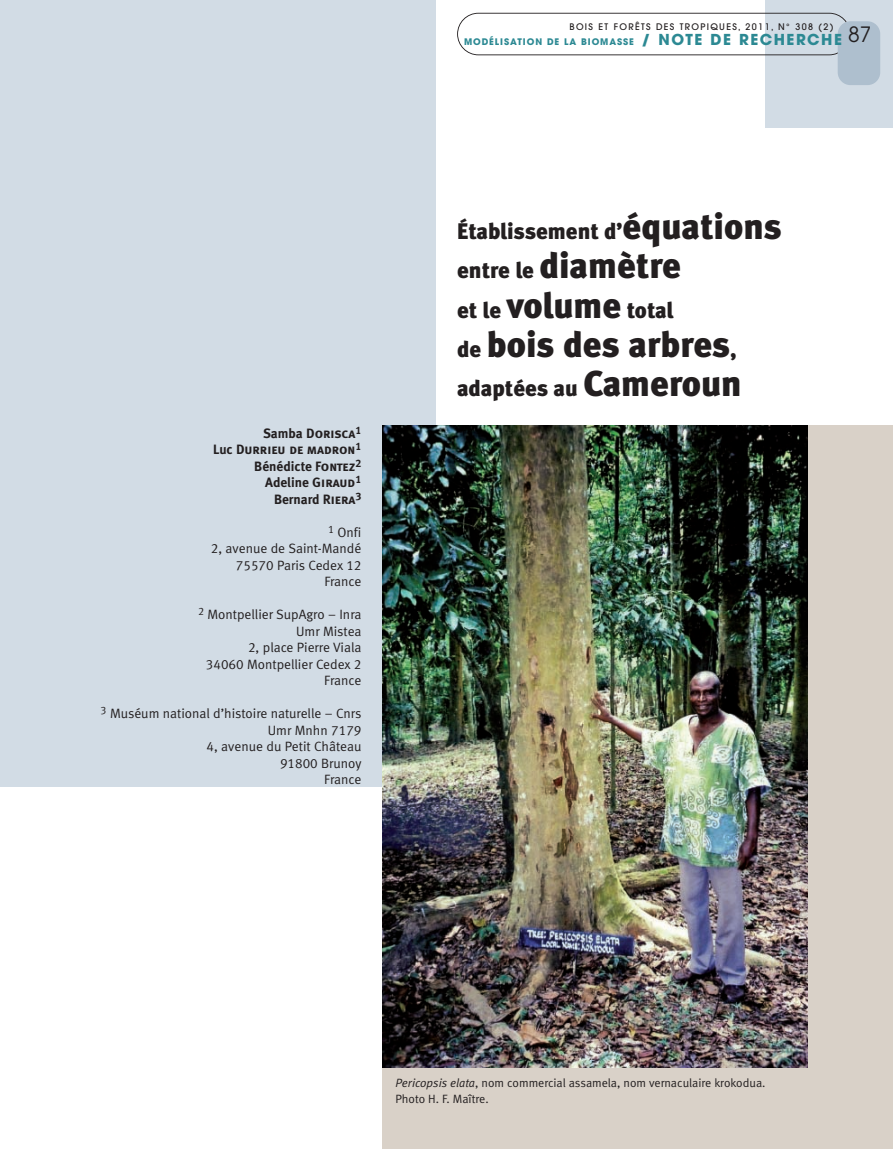
<style>
.page{position:relative;width:893px;height:1149px;background:#fff}
.page>*{position:absolute;margin:0;border:0;box-sizing:border-box;transform-origin:0 0}
.t1{font:36px "Meta Black LF";color:#231f20}
.t2{font:22.5px "Meta Black LF";color:#231f20}
.t3{font:13.5px/16.5px "Meta Normal LF";color:#231f20;text-align:right}
.t4{font:13.5px/16.5px "Meta Bold LF";color:#231f20;text-align:right}
.t5{font:13.5px/16.5px "Meta Bold LF Caps";letter-spacing:-.005em;color:#231f20;text-align:right}
.t6{font:12px/16.5px "Meta Normal LF";color:#231f20}
.t7{font:500 9px/15.3px "Avant Garde";letter-spacing:.15em;color:#231f20}
.s1{font-family:"Meta Bold LF"}
.s2{font-family:"Meta Bold LF Caps"}
.s3{font-weight:700;color:#2c8993}
.s4{font-weight:700;font-size:15px;color:#2c8993}
.s5{font-size:36px}
.s6{font-size:22.5px}
.s7{font-style:italic}
</style>
<div class="page">
<div style="left:0;top:0;width:436px;height:787px;background:#d2dce5"></div>
<div style="left:765px;top:0;width:128px;height:128px;background:#d2dce5"></div>
<svg style="left:457px;top:13px;width:390px;height:42px"></svg>
<div style="left:838px;top:21px;width:42px;height:64px;background:#aebfce;border-radius:13px"></div>
<div style="left:383px;top:425px;width:510px;height:723px;background:#d9d1c8"></div>
<img style="left:383px;top:425px;width:425px;height:642px">
<p class="t5" style="left:213px;top:424px;width:150px"><span class="s1">Samba</span> Dorisca<sup>1<br></sup><span class="s1">Luc</span> Durrieu de madron<sup>1</sup></p>
<p class="t4" style="left:254px;top:457px;width:109px">Bénédicte <span class="s2">Fontez</span><sup>2<br></sup>Adeline <span class="s2">Giraud</span><sup>1<br></sup>Bernard <span class="s2">Riera</span><sup>3</sup></p>
<p class="t3" style="left:211px;top:523px;width:152px"><sup>1</sup> Onfi<br>2, avenue de Saint-Mandé<br>75570 Paris Cedex 12<br>France</p>
<p class="t3" style="left:198px;top:606px;width:165px"><sup>2</sup> Montpellier SupAgro – Inra<br>Umr Mistea<br>2, place Pierre Viala<br>34060 Montpellier Cedex 2<br>France</p>
<p class="t3" style="left:101px;top:705px;width:262px"><sup>3</sup> Muséum national d’histoire naturelle – Cnrs<br>Umr Mnhn 7179<br>4, avenue du Petit Château<br>91800 Brunoy<br>France</p>
<p class="t7" style="left:464px;top:19px;width:409px;text-indent:105px">BOIS ET FORÊTS DES TROPIQUES, 2011, N° 308 (2)<br><span class="s3">MODÉLISATION DE LA BIOMASSE</span> <span class="s4">/ NOTE DE RECHERCHE</span> <sup>87</sup></p>
<h2 class="t2" style="left:457px;top:218px;width:326px">Établissement d’<span class="s5">équations</span></h2>
<h1 class="t1" style="left:457px;top:244px;width:225px"><span class="s6">entre le</span> diamètre</h1>
<h2 class="t2" style="left:457px;top:296px;width:218px">et le <span class="s5">volume</span> total</h2>
<h1 class="t1" style="left:457px;top:322px;width:281px"><span class="s6">de</span> bois des arbres<span class="s6">,</span></h1>
<h2 class="t2" style="left:457px;top:374px;width:286px">adaptées au <span class="s5">Cameroun</span></h2>
<p class="t6" style="left:395px;top:1073px;width:372px"><span class="s7">Pericopsis elata</span>, nom commercial assamela, nom vernaculaire krokodua.<br>Photo H. F. Maître.</p>
</div>
